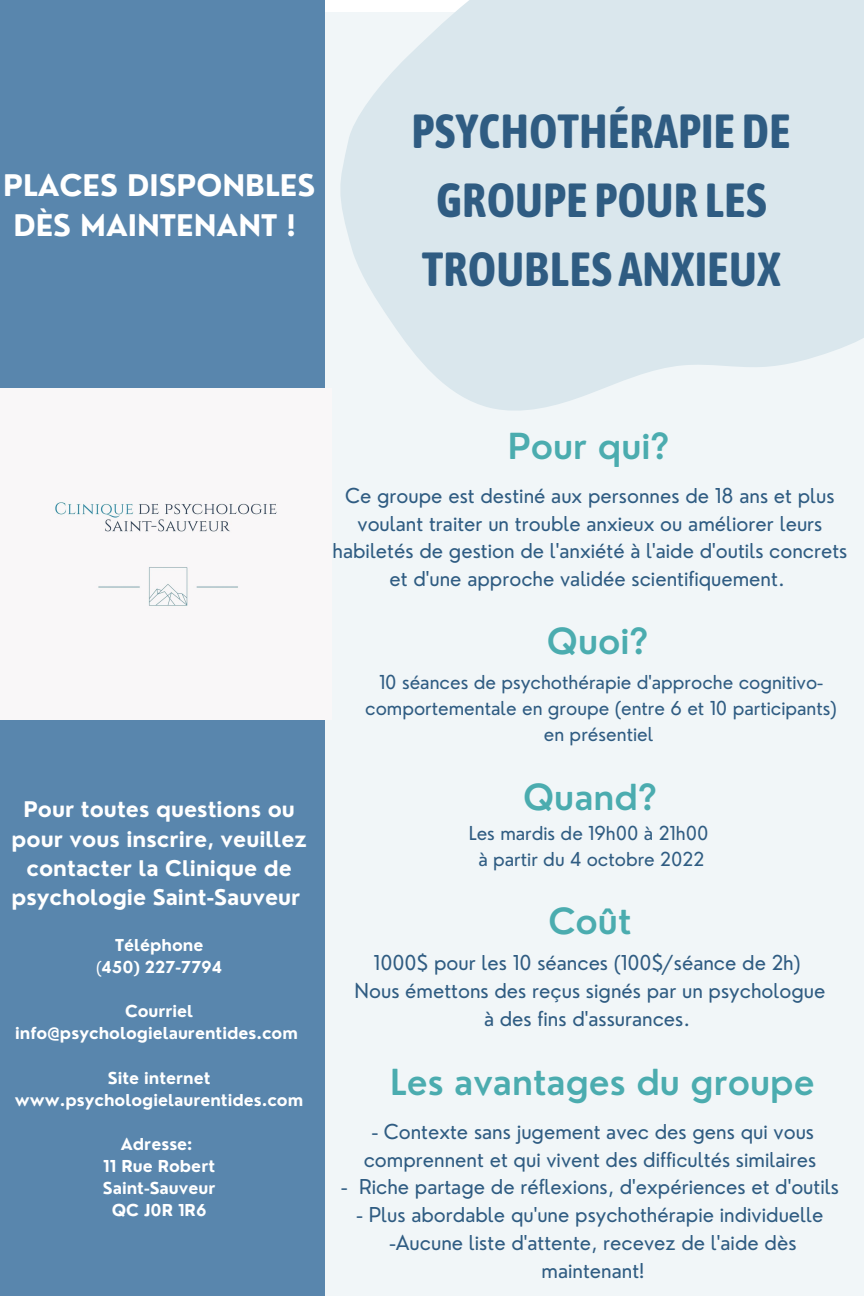
<style>
.page{position:relative;width:864px;height:1296px;background:#fff}
.page>*{position:absolute;margin:0;border:0;box-sizing:border-box;transform-origin:0 0}
.t1{font:700 47.65px/69px "Asap Condensed";color:#2f5c82}
.t2{font:600 35px "Nourd";color:#4bacaf}
.t3{font:700 29.05px/40.5px "Nourd";color:#fff;text-align:center}
.t4{font:700 21.05px/29.2px "Nourd";color:#fff;text-align:center}
.t5{font:20px/27.8px "Nourd";color:#2f5c82;text-align:center}
.t6{font:18.75px/26.2px "Nourd";color:#2f5c82;text-align:center}
.t7{font:700 16.05px/22.1px "Nourd";color:#fff;text-align:center}
.s1{font-weight:400}
</style>
<div class="page">
<div style="left:316px;top:13px;width:548px;height:1283px;background:#f1f6f8"></div>
<div style="left:0;top:0;width:325px;height:1296px;background:#5986ad"></div>
<svg style="left:325px;top:0;width:539px;height:411px;fill:#dae7ed"></svg>
<div style="left:0;top:388px;width:331px;height:331px;background:#f9f7f8"></div>
<h3 class="t3" style="left:3px;top:165px;width:314px">PLACES DISPONBLES<br>DÈS MAINTENANT !</h3>
<h1 class="t1" style="left:412px;top:96px;width:381px">PSYCHOTHÉRAPIEDE<br>GROUPE POUR LES<br>TROUBLES ANXIEUX</h1>
<p class="t4" style="left:11px;top:795px;width:297px">Pour toutes questions ou pour vous inscrire, veuillez contacter la Clinique de psychologie Saint-Sauveur</p>
<p class="t7" style="left:96px;top:934px;width:128px">Téléphone <span class="s1">(</span>450) 227-7794</p>
<p class="t7" style="left:15px;top:1000px;width:284px">Courriel info@psychologielaurentides.com</p>
<p class="t7" style="left:15px;top:1067px;width:290px">Site internet www.psychologielaurentides.com</p>
<p class="t7" style="left:103px;top:1133px;width:114px">Adresse:<br>11 Rue Robert<br>Saint-Sauveur<br>QC J0R 1R6</p>
<h2 class="t2" style="left:508px;top:424px;width:163px">Pour qui?</h2>
<p class="t5" style="left:333px;top:481px;width:516px">Ce groupe est destiné aux personnes de 18 ans et plus voulant traiter un trouble anxieux ou améliorer leurs habiletés de gestion de l'anxiété à l'aide d'outils concrets et d'une approche validée scientifiquement.</p>
<h2 class="t2" style="left:547px;top:619px;width:103px">Quoi?</h2>
<p class="t6" style="left:365px;top:669px;width:473px">10 séances de psychothérapie d'approche cognitivo&shy;comportementale en groupe (entre 6 et 10 participants) en présentiel</p>
<h2 class="t2" style="left:523px;top:775px;width:135px">Quand?</h2>
<p class="t6" style="left:469px;top:820px;width:241px">Les mardis de 19h00 à 21h00 à partir du 4 octobre 2022</p>
<h2 class="t2" style="left:548px;top:899px;width:85px">Coût</h2>
<p class="t5" style="left:355px;top:949px;width:472px">1000$ pour les 10 séances (100$/séance de 2h)<br>Nous émettons des reçus signés par un psychologue à des fins d'assurances.</p>
<h2 class="t2" style="left:390px;top:1060px;width:426px">Les avantages du groupe</h2>
<p class="t5" style="left:364px;top:1117px;width:454px">- Contexte sans jugement avec des gens qui vous comprennent et qui vivent des difficultés similaires</p>
<p class="t5" style="left:341px;top:1173px;width:499px">- Riche partage de réflexions, d'expériences et d'outils</p>
<p class="t5" style="left:357px;top:1201px;width:468px">- Plus abordable qu'une psychothérapie individuelle -Aucune liste d'attente, recevez de l'aide dès maintenant!</p>
</div>
